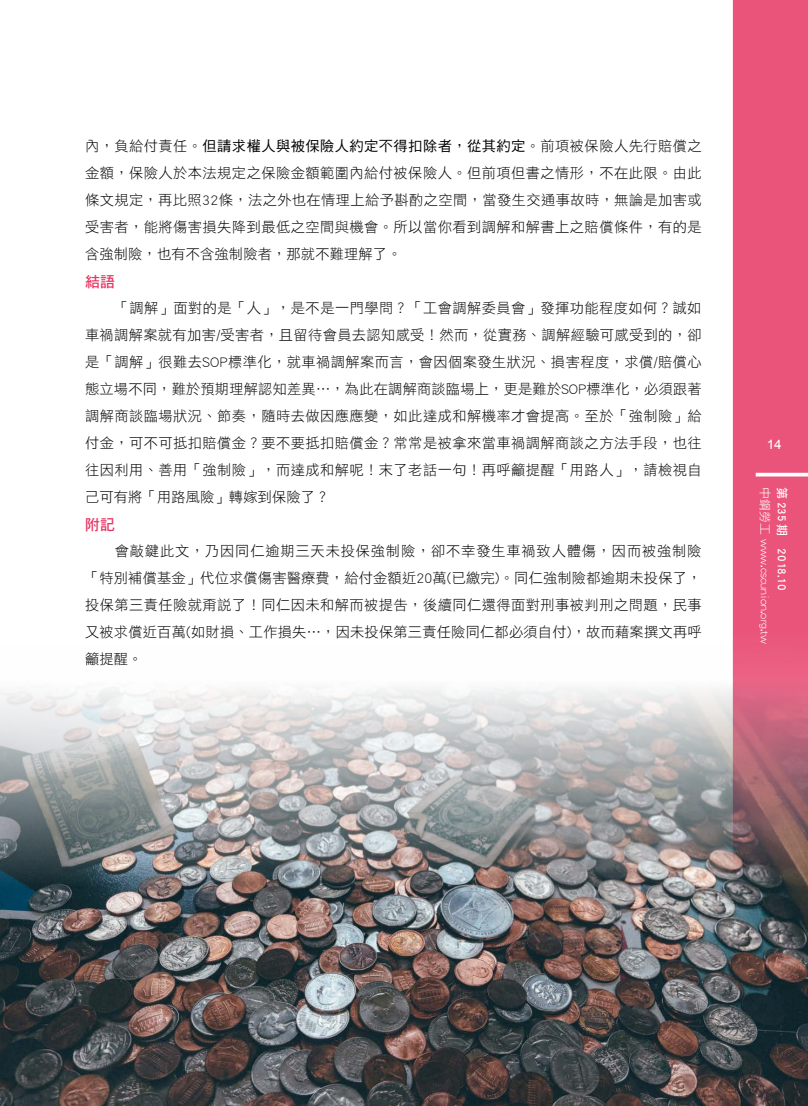
<style>
.page{position:relative;width:808px;height:1106px;background:#ea537a}
.page>*{position:absolute;margin:0;border:0;box-sizing:border-box;transform-origin:0 0}
.t1{font:15px "DF Hei Std W7";color:#e73562}
.t2{font:14.25px/27px "DF Hei Std W3";letter-spacing:.015em;color:#000;text-align:justify}
.t3{font:14.25px "DF Hei Std W5";letter-spacing:.03em;color:#000}
.t4{font:13.05px "Arial";color:#fff}
.t5{font:12px "DF Hei Std W3";color:#fff}
.t6{font:12px "DF Hei Std W7";color:#fff}
.s1{font-family:"DF Hei Std W3"}
</style>
<div class="page">
<div style="left:0;top:0;width:733px;height:643px;background:#fff"></div>
<img style="left:0;top:643px;width:808px;height:463px">
<hr style="left:756px;top:473px;width:52px;height:3px;background:#fff">
<p class="t3" style="left:85px;top:138px;width:618px"><span class="s1">內，負給付責任。</span>但請求權人與被保險人約定不得扣除者，從其約定<span class="s1">。前項被保險人先行賠償之</span></p>
<p class="t2" style="left:85px;top:159px;width:618px">金額，保險人於本法規定之保險金額範圍內給付被保險人。但前項但書之情形，不在此限。由此條文規定，再比照32條，法之外也在情理上給予斟酌之空間，當發生交通事故時，無論是加害或受害者，能將傷害損失降到最低之空間與機會。所以當你看到調解和解書上之賠償條件，有的是含強制險，也有不含強制險者，那就不難理解了。</p>
<p class="t1" style="left:85px;top:273px;width:32px">結語</p>
<p class="t2" style="left:85px;top:294px;width:618px;text-indent:30px">「調解」面對的是「人」，是不是一門學問？「工會調解委員會」發揮功能程度如何？誠如車禍調解案就有加害/受害者，且留待會員去認知感受！然而，從實務、調解經驗可感受到的，卻是「調解」很難去SOP標準化，就車禍調解案而言，會因個案發生狀況、損害程度，求償/賠償心態立場不同，難於預期理解認知差異…，為此在調解商談臨場上，更是難於SOP標準化，必須跟著調解商談臨場狀況、節奏，隨時去做因應應變，如此達成和解機率才會提高。至於「強制險」給付金，可不可抵扣賠償金？要不要抵扣賠償金？常常是被拿來當車禍調解商談之方法手段，也往往因利用、善用「強制險」，而達成和解呢！末了老話一句！再呼籲提醒「用路人」，請檢視自己可有將「用路風險」轉嫁到保險了？</p>
<p class="t1" style="left:85px;top:516px;width:32px">附記</p>
<p class="t2" style="left:85px;top:537px;width:618px;text-indent:30px">會敲鍵此文，乃因同仁逾期三天未投保強制險，卻不幸發生車禍致人體傷，因而被強制險「特別補償基金」代位求償傷害醫療費，給付金額近20萬(已繳完)。同仁強制險都逾期未投保了，投保第三責任險就甭說了！同仁因未和解而被提告，後續同仁還得面對刑事被判刑之問題，民事又被求償近百萬(如財損、工作損失…，因未投保第三責任險同仁都必須自付)，故而藉案撰文再呼籲提醒。</p>
<p class="t4" style="left:767px;top:435px;width:17px">14</p>
<p class="t5" style="left:772px;top:486px;width:159px;rotate:90deg">中鋼勞工 www.cscunion.org.tw</p>
<p class="t6" style="left:789px;top:486px;width:105px;rotate:90deg">第 235 期 2018.10</p>
</div>
